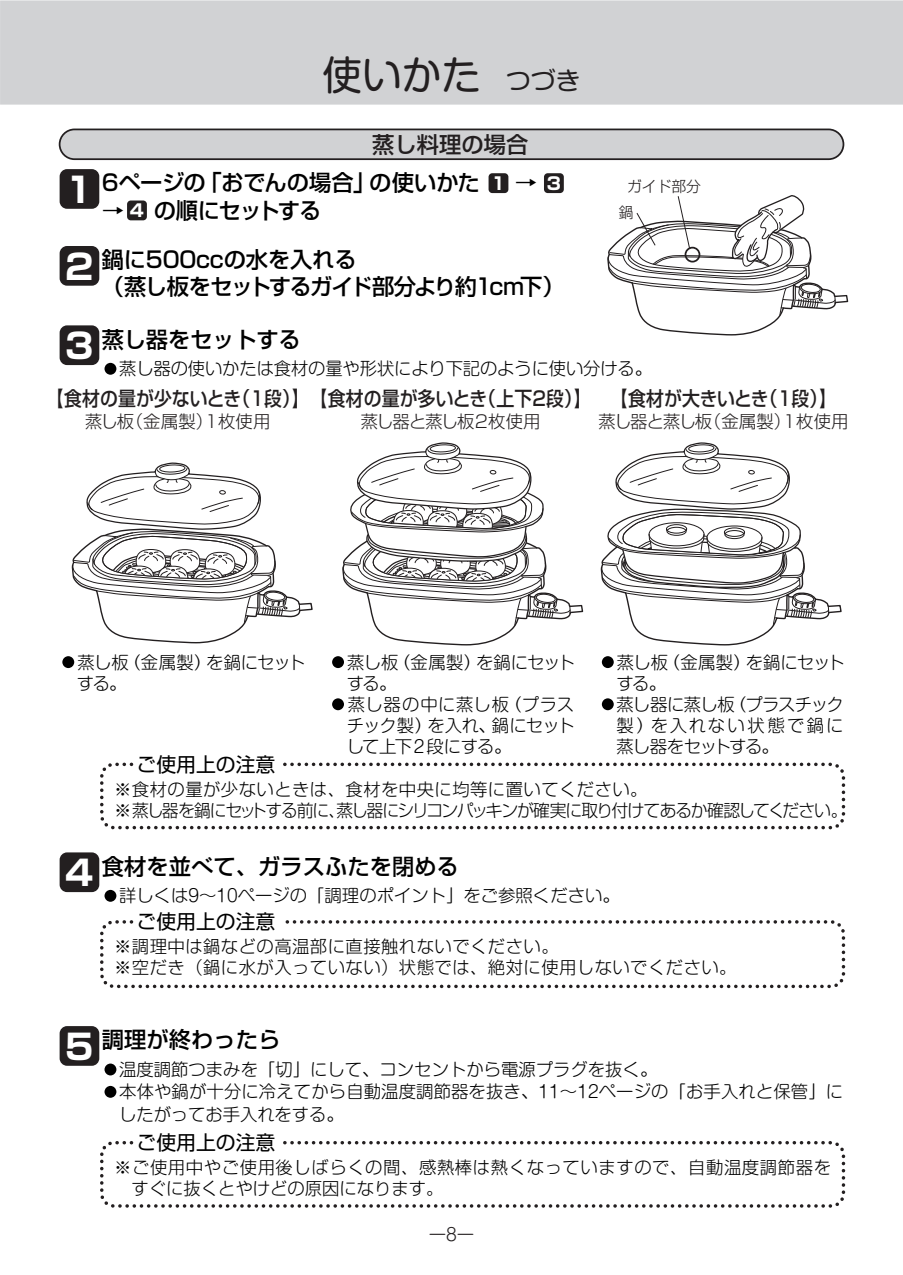
<style>
.page{position:relative;width:903px;height:1275px;background:#fff}
.page>*{position:absolute;margin:0;border:0;box-sizing:border-box;transform-origin:0 0}
.t1{font:39.73px "Shin M Go Pro";color:#231f20}
.t2{font:700 34.65px "Shin Go Pro";color:#fff}
.t3{font:500 22.4px/27.3px "Shin Go Pro";letter-spacing:-.01em;color:#000}
.t4{font:500 22.4px "Shin Go Pro";color:#231f20}
.t5{font:500 19.78px "Shin Go Pro";color:#231f20;scale:.9 1}
.t6{font:19.78px "Shin Go Pro";color:#000}
.t7{font:300 17.5px "Shin M Go Pro";color:#231f20}
.t8{font:300 17.32px/21px "Shin M Go Pro";color:#000;text-align:justify}
.t9{font:300 17.32px/21px "Shin Go Pro";letter-spacing:.025em;color:#000}
.t10{font:300 17.32px/21px "Shin Go Pro";letter-spacing:-.055em;color:#000}
.t11{font:300 17.32px/21px "Shin M Go Pro";letter-spacing:-.02em;color:#000}
.t12{font:300 17.32px "Shin Go Pro";letter-spacing:-.05em;color:#231f20}
.t13{font:300 17.32px "Shin Go Pro";letter-spacing:.01em;color:#231f20}
.t14{font:300 17.32px "Shin Go Pro";letter-spacing:-.055em;color:#231f20}
.t15{font:700 17.32px "Shin Go Pro";color:#fff}
.t16{font:300 14.88px "Shin Go Pro";letter-spacing:-.01em;color:#231f20}
.s1{font-size:24.85px}
.s2{font-weight:700;font-size:34.65px;color:#fff}
</style>
<div class="page">
<div style="left:0;top:0;width:903px;height:105px;background:#d1d2d4"></div>
<svg style="left:100px;top:1141px;width:746px;height:65px"></svg>
<svg style="left:60px;top:1026px;width:39px;height:40px;background:#2a2627"></svg>
<svg style="left:100px;top:920px;width:746px;height:66px"></svg>
<div style="left:60px;top:852px;width:39px;height:40px;background:#231f20"></div>
<svg style="left:60px;top:169px;width:39px;height:40px;background:#2a2627"></svg>
<svg style="left:58px;top:128px;width:787px;height:31px;background:#c3c4c6"></svg>
<svg style="left:489px;top:173px;width:19px;height:20px"></svg>
<svg style="left:544px;top:173px;width:20px;height:20px"></svg>
<svg style="left:127px;top:200px;width:20px;height:20px"></svg>
<div style="left:60px;top:246px;width:39px;height:40px;background:#231f20"></div>
<div style="left:60px;top:325px;width:39px;height:40px;background:#231f20"></div>
<svg style="left:607px;top:195px;width:242px;height:141px"></svg>
<svg style="left:72px;top:462px;width:241px;height:182px"></svg>
<svg style="left:342px;top:442px;width:242px;height:204px"></svg>
<svg style="left:601px;top:442px;width:241px;height:204px"></svg>
<svg style="left:100px;top:762px;width:746px;height:66px"></svg>
<h1 class="t1" style="left:323px;top:43px;width:259px">使いかた<span class="s1">　つづき</span></h1>
<h2 class="t2" style="left:65px;top:162px;width:30px">1</h2>
<h2 class="t2" style="left:65px;top:239px;width:30px">2</h2>
<p class="t4" style="left:372px;top:126px;width:158px">蒸し料理の場合</p>
<p class="t15" style="left:491px;top:170px;width:16px">1</p>
<p class="t15" style="left:547px;top:170px;width:16px">3</p>
<p class="t3" style="left:102px;top:166px;width:472px">6ページの「おでんの場合」の使いかた 　→ 　→ 　の順にセットする</p>
<p class="t15" style="left:130px;top:197px;width:16px">4</p>
<p class="t3" style="left:102px;top:243px;width:464px">鍋に500ccの水を入れる<br>（蒸し板をセットするガイド部分より約1cm下）</p>
<p class="t16" style="left:627px;top:174px;width:75px">ガイド部分</p>
<p class="t16" style="left:619px;top:200px;width:16px">鍋</p>
<p class="t3" style="left:65px;top:323px;width:237px"><span class="s2">3</span> 蒸し器をセットする</p>
<p class="t8" style="left:102px;top:356px;width:552px">●蒸し器の使いかたは食材の量や形状により下記のように使い分ける。</p>
<p class="t5" style="left:46px;top:382px;width:608px">【食材の量が少ないとき（1段）】【食材の量が多いとき（上下2段）】</p>
<p class="t14" style="left:361px;top:408px;width:181px">蒸し器と蒸し板2枚使用</p>
<p class="t13" style="left:85px;top:408px;width:187px">蒸し板（金属製）1枚使用</p>
<p class="t5" style="left:610px;top:382px;width:254px">【食材が大きいとき（1段）】</p>
<p class="t12" style="left:598px;top:408px;width:252px">蒸し器と蒸し板（金属製）1枚使用</p>
<p class="t11" style="left:77px;top:650px;width:230px;text-indent:-17px">●蒸し板（金属製）を鍋にセットする。</p>
<p class="t11" style="left:347px;top:650px;width:230px;text-indent:-17px">●蒸し板（金属製）を鍋にセットする。</p>
<p class="t8" style="left:347px;top:692px;width:229px;text-indent:-17px">●蒸し器の中に蒸し板（プラスチック製）を入れ、鍋にセットして上下２段にする。</p>
<p class="t11" style="left:616px;top:650px;width:230px;text-indent:-17px">●蒸し板（金属製）を鍋にセットする。</p>
<p class="t8" style="left:616px;top:692px;width:229px;text-indent:-17px">●蒸し器に蒸し板（プラスチック製）を入れない状態で鍋に蒸し器をセットする。</p>
<p class="t6" style="left:137px;top:748px;width:140px">ご使用上の注意</p>
<p class="t10" style="left:114px;top:777px;width:735px">※食材の量が少ないときは、食材を中央に均等に置いてください。<br>※蒸し器を鍋にセットする前に、蒸し器にシリコンパッキンが確実に取り付けてあるか確認してください。</p>
<h2 class="t2" style="left:65px;top:846px;width:30px">4</h2>
<p class="t3" style="left:102px;top:850px;width:359px">食材を並べて、ガラスふたを閉める</p>
<p class="t8" style="left:102px;top:883px;width:519px">●詳しくは9～10ページの「調理のポイント」をご参照ください。</p>
<p class="t6" style="left:137px;top:905px;width:140px">ご使用上の注意</p>
<p class="t9" style="left:114px;top:934px;width:624px">※調理中は鍋などの高温部に直接触れないでください。<br>※空だき（鍋に水が入っていない）状態では、絶対に使用しないでください。</p>
<h2 class="t2" style="left:65px;top:1019px;width:30px">5</h2>
<p class="t3" style="left:102px;top:1023px;width:180px">調理が終わったら</p>
<p class="t8" style="left:102px;top:1057px;width:557px">●温度調節つまみを「切」にして、コンセントから電源プラグを抜く。</p>
<p class="t8" style="left:119px;top:1079px;width:726px;line-height:22.4px;text-indent:-17px">●本体や鍋が十分に冷えてから自動温度調節器を抜き、11～12ページの「お手入れと保管」にしたがってお手入れをする。</p>
<p class="t6" style="left:137px;top:1126px;width:140px">ご使用上の注意</p>
<p class="t9" style="left:132px;top:1155px;width:701px;text-indent:-17px">※ご使用中やご使用後しばらくの間、感熱棒は熱くなっていますので、自動温度調節器をすぐに抜くとやけどの原因になります。</p>
<p class="t7" style="left:429px;top:1220px;width:47px">ー8ー</p>
</div>
